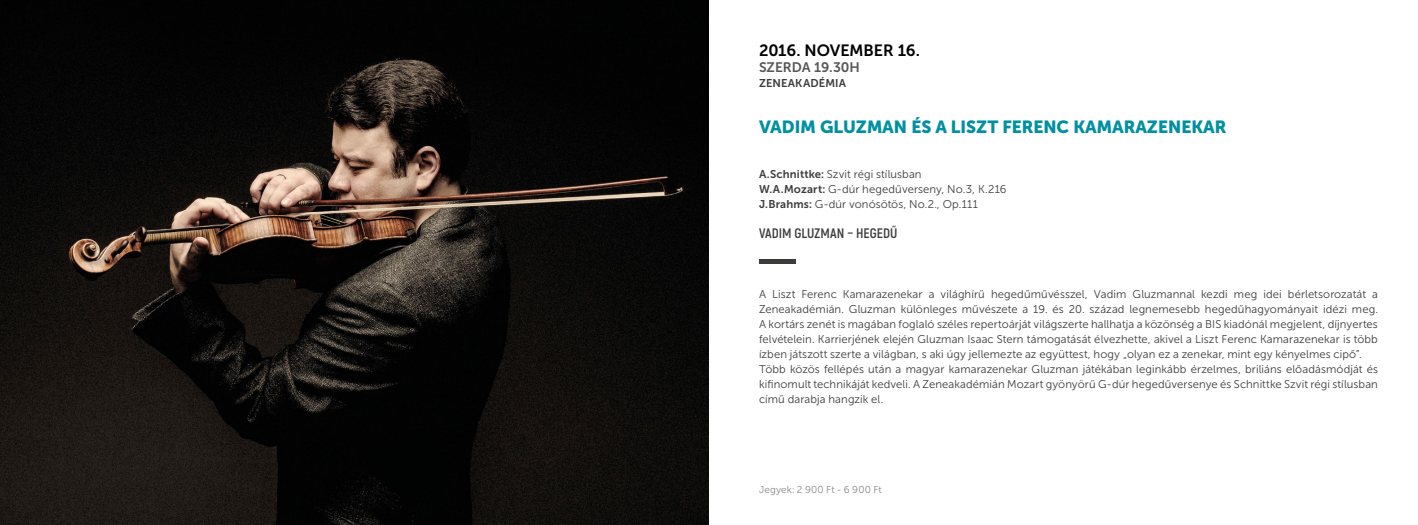
<style>
.page{position:relative;width:1418px;height:525px;background:#fff}
.page>*{position:absolute;margin:0;border:0;box-sizing:border-box;transform-origin:0 0}
.t1{font:17.5px "Museo Sans Cyrl 900";color:#0090a2}
.t2{font:16.25px "Museo Sans Cyrl 700";color:#000}
.t3{font:700 13.75px "Akrobat";color:#3c3c3b}
.t4{font:13.75px "Museo Sans Cyrl 700";color:#575756}
.t5{font:11.25px/15px "Museo Sans Cyrl 300";letter-spacing:.01em;color:#3c3c3b}
.t6{font:11.25px "Museo Sans Cyrl 700";letter-spacing:.01em;color:#3c3c3b}
.t7{font:10px "Museo Sans Cyrl 300";letter-spacing:.015em;color:#878787}
.s1{font-family:"Museo Sans Cyrl 700"}
</style>
<div class="page">
<img style="left:0;top:0;width:709px;height:524px">
<div style="left:759px;top:258px;width:36px;height:5px;background:#3c3c3b"></div>
<h2 class="t2" style="left:759px;top:41px;width:162px">2016. NOVEMBER 16.</h2>
<p class="t4" style="left:759px;top:59px;width:102px">SZERDA 19.30H</p>
<p class="t6" style="left:759px;top:77px;width:88px">ZENEAKADÉMIA</p>
<h1 class="t1" style="left:759px;top:116px;width:469px">VADIM GLUZMAN ÉS A LISZT FERENC KAMARAZENEKAR</h1>
<p class="t5" style="left:759px;top:166px;width:249px"><span class="s1">A.Schnittke:</span> Szvit régi stílusban<br><span class="s1">W.A.Mozart:</span> G-dúr hegedűverseny, No.3, K.216<br><span class="s1">J.Brahms:</span> G-dúr vonósötös, No.2., Op.111</p>
<p class="t3" style="left:759px;top:224px;width:140px">VADIM GLUZMAN – HEGEDŰ</p>
<p class="t5" style="left:759px;top:286px;width:620px">A Liszt Ferenc Kamarazenekar a világhírű hegedűművésszel, Vadim Gluzmannal kezdi meg idei bérletsorozatát a Zeneakadémián. Gluzman különleges művészete a 19. és 20. század legnemesebb hegedűhagyományait idézi meg.<br>A kortárs zenét is magában foglaló széles repertoárját világszerte hallhatja a közönség a BIS kiadónál megjelent, díjnyertes felvételein. Karrierjének elején Gluzman Isaac Stern támogatását élvezhette, akivel a Liszt Ferenc Kamarazenekar is több ízben játszott szerte a világban, s aki úgy jellemezte az együttest, hogy „olyan ez a zenekar, mint egy kényelmes cipő”.<br>Több közös fellépés után a magyar kamarazenekar Gluzman játékában leginkább érzelmes, briliáns előadásmódját és kifinomult technikáját kedveli. A Zeneakadémián Mozart gyönyörű G-dúr hegedűversenye és Schnittke Szvit régi stílusban című darabja hangzik el.</p>
<p class="t7" style="left:759px;top:484px;width:124px">Jegyek: 2 900 Ft - 6 900 Ft</p>
</div>
